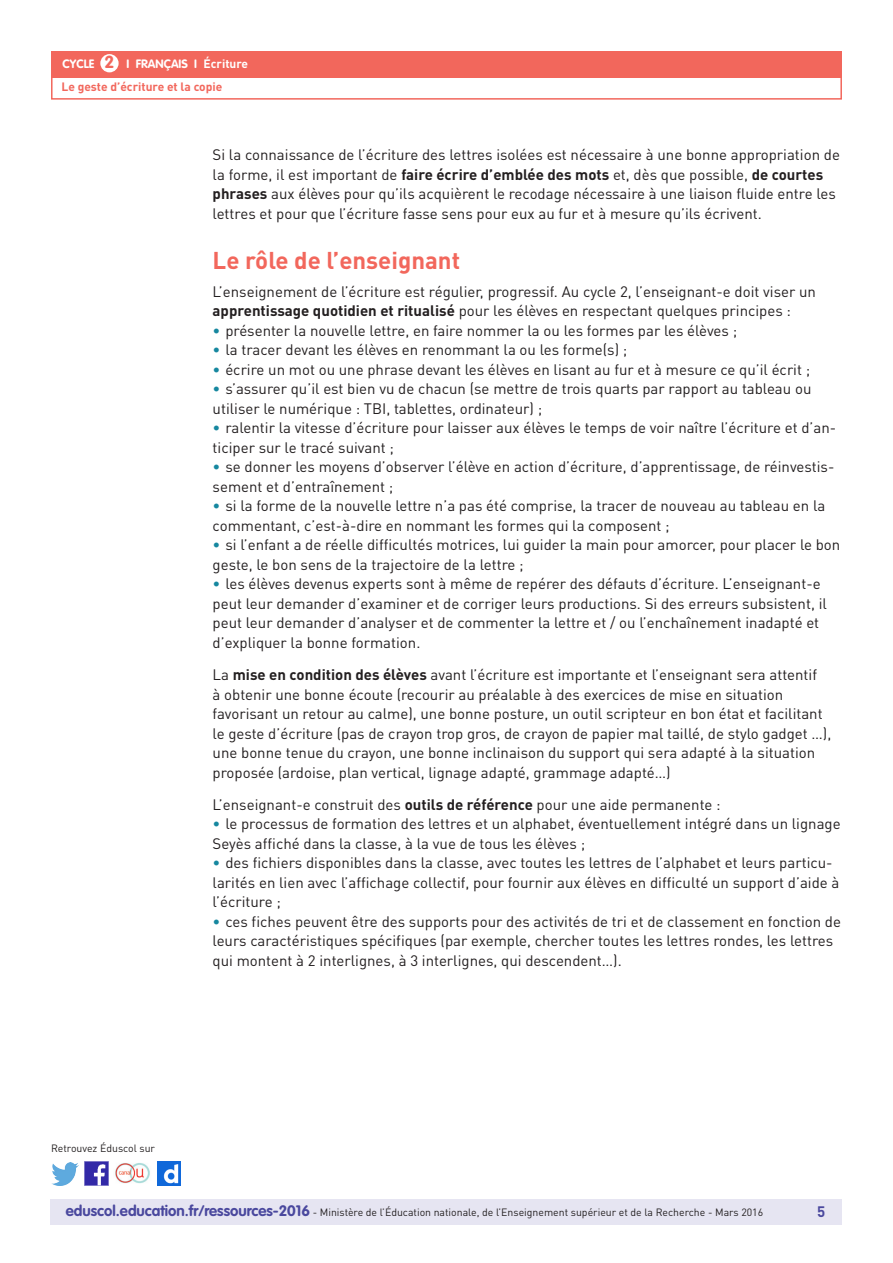
<style>
.page{position:relative;width:893px;height:1263px;background:#fff}
.page>*{position:absolute;margin:0;border:0;box-sizing:border-box;transform-origin:0 0}
._03_Titre_de_niveau{font:700 24px "DIN Pro";color:#f2675c}
.t1{font:700 17.25px "VAG Rounded Std";color:#f2675c}
._08_Liste_à_puces_ni{font:15px/19.5px "DIN Pro";color:#231f20}
._06_Texte_courant{font:15px/19.5px "DIN Pro";color:#231f20}
.t2{font:700 15px "DIN Pro";color:#4a489e}
.t3{font:700 12px "DIN Pro";color:#f2675c}
.t4{font:700 12px "VAG Rounded Std";color:#fff}
.t5{font:700 12px "DIN Pro";color:#fff}
.t6{font:10.5px "DIN Pro";color:#231f20}
.s1{font-weight:700}
.s2{color:#16879f}
.s3{font-family:"VAG Rounded Std";font-weight:700;font-size:15px;color:#4a489e}
</style>
<div class="page">
<div style="left:50px;top:1199px;width:791px;height:26px;background:#e6e5f2"></div>
<div style="left:51px;top:51px;width:791px;height:27px;background:#f2675c"></div>
<div style="left:100px;top:54px;width:19px;height:18px;background:#fff;border-radius:50%"></div>
<div style="left:51px;top:75px;width:791px;height:25px;border:2px solid #f2675c"></div>
<img style="left:85px;top:1162px;width:23px;height:23px">
<img style="left:51px;top:1163px;width:28px;height:22px">
<img style="left:158px;top:1162px;width:22px;height:23px">
<img style="left:115px;top:1163px;width:35px;height:21px">
<p class="t1" style="left:105px;top:52px;width:11px">2</p>
<p class="t5" style="left:204px;top:56px;width:46px">Écriture</p>
<p class="t3" style="left:61px;top:79px;width:162px">Le geste d’écriture et la copie</p>
<p class="t4" style="left:63px;top:57px;width:33px">CYCLE</p>
<p class="t4" style="left:127px;top:57px;width:72px">I FRANÇAIS I</p>
<p class="_06_Texte_courant" style="left:213px;top:145px;width:629px">Si la connaissance de l’écriture des lettres isolées est nécessaire à une bonne appropriation de la forme, il est important de <span class="s1">faire écrire d’emblée des mots</span> et, dès que possible, <span class="s1">de courtes phrases</span> aux élèves pour qu’ils acquièrent le recodage nécessaire à une liaison fluide entre les lettres et pour que l’écriture fasse sens pour eux au fur et à mesure qu’ils écrivent.</p>
<p class="_03_Titre_de_niveau" style="left:213px;top:244px;width:249px">Le rôle de l’enseignant</p>
<p class="_06_Texte_courant" style="left:213px;top:281px;width:605px">L’enseignement de l’écriture est régulier, progressif. Au cycle 2, l’enseignant-e doit viser un <span class="s1">apprentissage quotidien et ritualisé</span> pour les élèves en respectant quelques principes :</p>
<p class="_08_Liste_à_puces_ni" style="left:213px;top:320px;width:526px"><span class="s2">•</span> présenter la nouvelle lettre, en faire nommer la ou les formes par les élèves ;</p>
<p class="_08_Liste_à_puces_ni" style="left:213px;top:340px;width:416px"><span class="s2">•</span> la tracer devant les élèves en renommant la ou les forme(s) ;</p>
<p class="_08_Liste_à_puces_ni" style="left:213px;top:359px;width:599px"><span class="s2">•</span> écrire un mot ou une phrase devant les élèves en lisant au fur et à mesure ce qu’il écrit ;</p>
<p class="_08_Liste_à_puces_ni" style="left:213px;top:379px;width:600px"><span class="s2">•</span> s’assurer qu’il est bien vu de chacun (se mettre de trois quarts par rapport au tableau ou utiliser le numérique : TBI, tablettes, ordinateur) ;</p>
<p class="_08_Liste_à_puces_ni" style="left:213px;top:418px;width:625px"><span class="s2">•</span> ralentir la vitesse d’écriture pour laisser aux élèves le temps de voir naître l’écriture et d’an&shy;ticiper sur le tracé suivant ;</p>
<p class="_08_Liste_à_puces_ni" style="left:213px;top:457px;width:623px"><span class="s2">•</span> se donner les moyens d’observer l’élève en action d’écriture, d’apprentissage, de réinvestis&shy;sement et d’entraînement ;</p>
<p class="_08_Liste_à_puces_ni" style="left:213px;top:496px;width:614px"><span class="s2">•</span> si la forme de la nouvelle lettre n’a pas été comprise, la tracer de nouveau au tableau en la commentant, c’est-à-dire en nommant les formes qui la composent ;</p>
<p class="_08_Liste_à_puces_ni" style="left:213px;top:535px;width:629px"><span class="s2">•</span> si l’enfant a de réelle difficultés motrices, lui guider la main pour amorcer, pour placer le bon geste, le bon sens de la trajectoire de la lettre ;</p>
<p class="_08_Liste_à_puces_ni" style="left:213px;top:574px;width:616px"><span class="s2">•</span> les élèves devenus experts sont à même de repérer des défauts d’écriture. L’enseignant-e peut leur demander d’examiner et de corriger leurs productions. Si des erreurs subsistent, il peut leur demander d’analyser et de commenter la lettre et / ou l’enchaînement inadapté et d’expliquer la bonne formation.</p>
<p class="_06_Texte_courant" style="left:213px;top:665px;width:620px">La <span class="s1">mise en condition des élèves</span> avant l’écriture est importante et l’enseignant sera attentif<br>à obtenir une bonne écoute (recourir au préalable à des exercices de mise en situation favorisant un retour au calme), une bonne posture, un outil scripteur en bon état et facilitant le geste d’écriture (pas de crayon trop gros, de crayon de papier mal taillé, de stylo gadget …), une bonne tenue du crayon, une bonne inclinaison du support qui sera adapté à la situation proposée (ardoise, plan vertical, lignage adapté, grammage adapté…)</p>
<p class="_06_Texte_courant" style="left:213px;top:794px;width:510px">L’enseignant-e construit des <span class="s1">outils de référence</span> pour une aide permanente :</p>
<p class="_08_Liste_à_puces_ni" style="left:213px;top:814px;width:630px"><span class="s2">•</span> le processus de formation des lettres et un alphabet, éventuellement intégré dans un lignage<br>Seyès affiché dans la classe, à la vue de tous les élèves ;</p>
<p class="_08_Liste_à_puces_ni" style="left:213px;top:853px;width:628px"><span class="s2">•</span> des fichiers disponibles dans la classe, avec toutes les lettres de l’alphabet et leurs particu&shy;larités en lien avec l’affichage collectif, pour fournir aux élèves en difficulté un support d’aide à l’écriture ;</p>
<p class="_08_Liste_à_puces_ni" style="left:213px;top:911px;width:630px"><span class="s2">•</span> ces fiches peuvent être des supports pour des activités de tri et de classement en fonction de leurs caractéristiques spécifiques (par exemple, chercher toutes les lettres rondes, les lettres qui montent à 2 interlignes, à 3 interlignes, qui descendent…).</p>
<p class="t6" style="left:51px;top:1141px;width:106px">Retrouvez Éduscol sur</p>
<p class="t6" style="left:66px;top:1205px;width:699px"><span class="s3">eduscol.education.fr/ressources-2016</span> - Ministère de l’Éducation nationale, de l’Enseignement supérieur et de la Recherche - Mars 2016</p>
<p class="t2" style="left:817px;top:1201px;width:10px">5</p>
</div>
